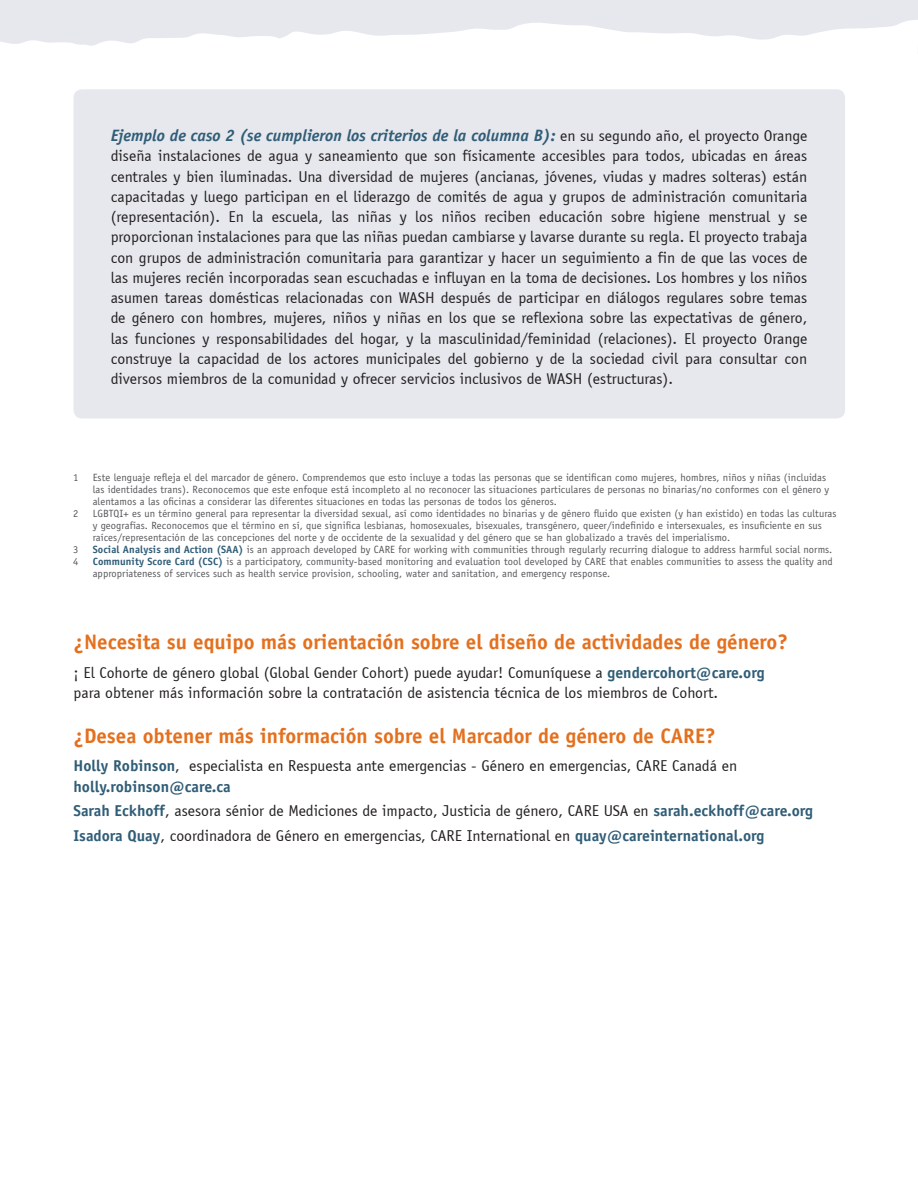
<style>
.page{position:relative;width:918px;height:1188px;background:#fff}
.page>*{position:absolute;margin:0;border:0;box-sizing:border-box;transform-origin:0 0}
.Head_1{font:700 21px "Officina Sans Std";color:#e4701e}
.Case_study{font:italic 700 16.5px "Officina Sans Std";color:#305d77}
.Case_study-2{font:15.75px/20.2px "Officina Sans";color:#231f20;text-align:justify}
.Main_Text{font:15.75px/20.2px "Officina Sans";color:#231f20}
.Footnote_text{font:10.5px/12px "Officina Sans Std";letter-spacing:.01em;color:#57585a}
.s1{font-family:"Officina Sans";font-weight:400;font-style:normal;font-size:15.75px;color:#231f20}
.s2{font-weight:700;color:#305d77}
.s3{font-family:"Officina Sans Std";font-weight:700;color:#305d77}
</style>
<div class="page">
<div style="left:73px;top:89px;width:772px;height:330px;background:#e6e8ed;border-radius:9px"></div>
<div style="left:0;top:0;width:918px;height:54px;background:#e6e8ed"></div>
<svg style="left:0;top:20px;width:918px;height:34px;fill:#fff"></svg>
<p class="Case_study" style="left:111px;top:126px;width:698px">Ejemplo de caso 2 (se cumplieron los criterios de la columna B): <span class="s1">en su segundo año, el proyecto Orange</span></p>
<p class="Case_study-2" style="left:111px;top:146px;width:698px">diseña instalaciones de agua y saneamiento que son físicamente accesibles para todos, ubicadas en áreas centrales y bien iluminadas. Una diversidad de mujeres (ancianas, jóvenes, viudas y madres solteras) están capacitadas y luego participan en el liderazgo de comités de agua y grupos de administración comunitaria (representación). En la escuela, las niñas y los niños reciben educación sobre higiene menstrual y se proporcionan instalaciones para que las niñas puedan cambiarse y lavarse durante su regla. El proyecto trabaja con grupos de administración comunitaria para garantizar y hacer un seguimiento a fin de que las voces de las mujeres recién incorporadas sean escuchadas e influyan en la toma de decisiones. Los hombres y los niños asumen tareas domésticas relacionadas con WASH después de participar en diálogos regulares sobre temas de género con hombres, mujeres, niños y niñas en los que se reflexiona sobre las expectativas de género, las funciones y responsabilidades del hogar, y la masculinidad/feminidad (relaciones). El proyecto Orange construye la capacidad de los actores municipales del gobierno y de la sociedad civil para consultar con diversos miembros de la comunidad y ofrecer servicios inclusivos de WASH (estructuras).</p>
<p class="Footnote_text" style="left:73px;top:472px;width:7px">1</p>
<p class="Footnote_text" style="left:93px;top:472px;width:738px">Este lenguaje refleja el del marcador de género. Comprendemos que esto incluye a todas las personas que se identifican como mujeres, hombres, niños y niñas (incluidas las identidades trans). Reconocemos que este enfoque está incompleto al no reconocer las situaciones particulares de personas no binarias/no conformes con el género y alentamos a las oficinas a considerar las diferentes situaciones en todas las personas de todos los géneros.</p>
<p class="Footnote_text" style="left:73px;top:508px;width:7px">2</p>
<p class="Footnote_text" style="left:93px;top:508px;width:746px">LGBTQI+ es un término general para representar la diversidad sexual, así como identidades no binarias y de género fluido que existen (y han existido) en todas las culturas y geografías. Reconocemos que el término en sí, que significa lesbianas, homosexuales, bisexuales, transgénero, queer/indefinido e intersexuales, es insuficiente en sus raíces/representación de las concepciones del norte y de occidente de la sexualidad y del género que se han globalizado a través del imperialismo.</p>
<p class="Footnote_text" style="left:73px;top:544px;width:7px">3</p>
<p class="Footnote_text" style="left:93px;top:544px;width:741px"><span class="s2">Social Analysis and Action (SAA)</span> is an approach developed by CARE for working with communities through regularly recurring dialogue to address harmful social norms.</p>
<p class="Footnote_text" style="left:73px;top:556px;width:7px">4</p>
<p class="Footnote_text" style="left:93px;top:556px;width:742px"><span class="s2">Community Score Card (CSC)</span> is a participatory, community-based monitoring and evaluation tool developed by CARE that enables communities to assess the quality and appropriateness of services such as health service provision, schooling, water and sanitation, and emergency response.</p>
<p class="Head_1" style="left:74px;top:629px;width:716px">¿Necesita su equipo más orientación sobre el diseño de actividades de género?</p>
<p class="Main_Text" style="left:74px;top:663px;width:693px">¡ El Cohorte de género global (Global Gender Cohort) puede ayudar! Comuníquese a <span class="s3">gendercohort@care.org </span>para obtener más información sobre la contratación de asistencia técnica de los miembros de Cohort.</p>
<p class="Head_1" style="left:74px;top:722px;width:644px">¿Desea obtener más información sobre el Marcador de género de CARE?</p>
<p class="Main_Text" style="left:74px;top:756px;width:665px"><span class="s3">Holly Robinson</span>, especialista en Respuesta ante emergencias - Género en emergencias, CARE Canadá en <span class="s3">holly.robinson@care.ca</span></p>
<p class="Main_Text" style="left:74px;top:801px;width:741px"><span class="s3">Sarah Eckhoff</span>, asesora sénior de Mediciones de impacto, Justicia de género, CARE USA en <span class="s3">sarah.eckhoff@care.org</span></p>
<p class="Main_Text" style="left:74px;top:825px;width:692px"><span class="s3">Isadora Quay</span>, coordinadora de Género en emergencias, CARE International en <span class="s3">quay@careinternational.org</span></p>
</div>
